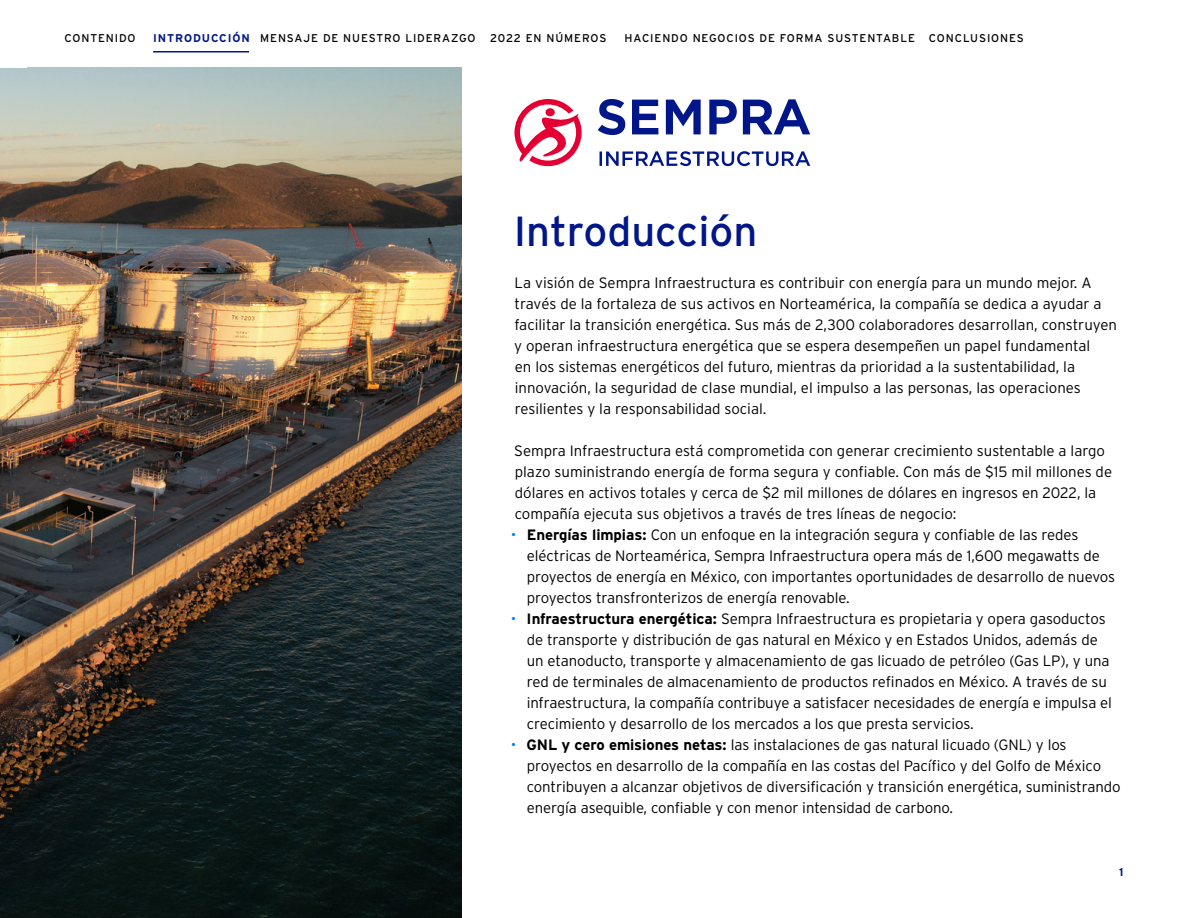
<style>
.page{position:relative;width:1188px;height:918px;background:#fff}
.page>*{position:absolute;margin:0;border:0;box-sizing:border-box;transform-origin:0 0}
.t1{font:42px "Interstate";color:#001689}
.t2{font:300 15px/21px "Interstate";letter-spacing:-.005em;color:#000}
.t3{font:11.25px "Interstate";letter-spacing:.08em;color:#000}
.t4{font:700 11.25px "Interstate";color:#001689}
.s1{font-weight:700;color:#001689}
.s2{color:#0080ff}
.s3{font-weight:700}
</style>
<div class="page">
<img style="left:0;top:68px;width:462px;height:850px">
<svg style="left:600px;top:151px;width:210px;height:15px"></svg>
<svg style="left:598px;top:99px;width:212px;height:36px"></svg>
<svg style="left:515px;top:99px;width:67px;height:67px"></svg>
<hr style="left:153px;top:51px;width:96px;height:2px;background:#001689">
<p class="t3" style="left:64px;top:32px;width:73px">CONTENIDO</p>
<p class="t3" style="left:153px;top:32px;width:324px"><span class="s1">INTRODUCCIÓN</span> MENSAJE DE NUESTRO LIDERAZGO</p>
<p class="t3" style="left:490px;top:32px;width:118px">2022 EN NÚMEROS</p>
<p class="t3" style="left:624px;top:32px;width:401px">HACIENDO NEGOCIOS DE FORMA SUSTENTABLE CONCLUSIONES</p>
<h1 class="t1" style="left:514px;top:208px;width:245px">Introducción</h1>
<p class="t2" style="left:514px;top:272px;width:604px">La visión de Sempra Infraestructura es contribuir con energía para un mundo mejor. A través de la fortaleza de sus activos en Norteamérica, la compañía se dedica a ayudar a facilitar la transición energética. Sus más de 2,300 colaboradores desarrollan, construyen y operan infraestructura energética que se espera desempeñen un papel fundamental<br>en los sistemas energéticos del futuro, mientras da prioridad a la sustentabilidad, la innovación, la seguridad de clase mundial, el impulso a las personas, las operaciones resilientes y la responsabilidad social.</p>
<p class="t2" style="left:514px;top:440px;width:599px">Sempra Infraestructura está comprometida con generar crecimiento sustentable a largo plazo suministrando energía de forma segura y confiable. Con más de $15 mil millones de dólares en activos totales y cerca de $2 mil millones de dólares en ingresos en 2022, la compañía ejecuta sus objetivos a través de tres líneas de negocio:</p>
<p class="t2" style="left:527px;top:524px;width:590px;text-indent:-16px"><span class="s2">•</span> <span class="s3">Energías limpias:</span> Con un enfoque en la integración segura y confiable de las redes eléctricas de Norteamérica, Sempra Infraestructura opera más de 1,600 megawatts de proyectos de energía en México, con importantes oportunidades de desarrollo de nuevos proyectos transfronterizos de energía renovable.</p>
<p class="t2" style="left:527px;top:608px;width:587px;text-indent:-16px"><span class="s2">•</span> <span class="s3">Infraestructura energética:</span> Sempra Infraestructura es propietaria y opera gasoductos de transporte y distribución de gas natural en México y en Estados Unidos, además de un etanoducto, transporte y almacenamiento de gas licuado de petróleo (Gas LP), y una red de terminales de almacenamiento de productos refinados en México. A través de su infraestructura, la compañía contribuye a satisfacer necesidades de energía e impulsa el crecimiento y desarrollo de los mercados a los que presta servicios.</p>
<p class="t2" style="left:527px;top:734px;width:595px;text-indent:-16px"><span class="s2">•</span> <span class="s3">GNL y cero emisiones netas:</span> las instalaciones de gas natural licuado (GNL) y los proyectos en desarrollo de la compañía en las costas del Pacífico y del Golfo de México contribuyen a alcanzar objetivos de diversificación y transición energética, suministrando energía asequible, confiable y con menor intensidad de carbono.</p>
<p class="t4" style="left:1119px;top:866px;width:6px">1</p>
</div>
